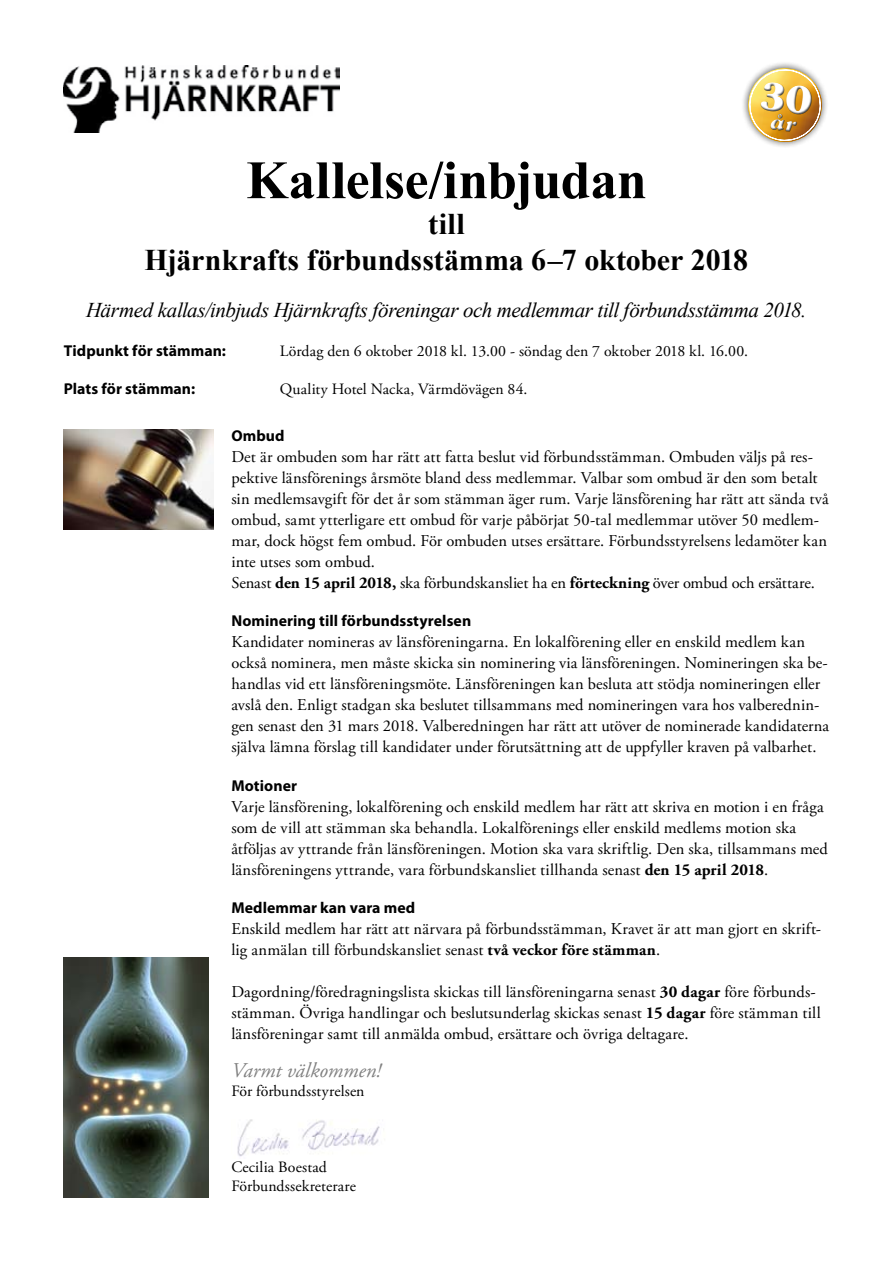
<style>
.page{position:relative;width:893px;height:1263px;background:#fff}
.page>*{position:absolute;margin:0;border:0;box-sizing:border-box;transform-origin:0 0}
.t1{font:700 54px "Times New Roman";letter-spacing:-.01em;color:#000}
.t2{font:700 30px/36px "Times New Roman";letter-spacing:-.005em;color:#000;text-align:center}
.t3{font:italic 21px "Times New Roman";letter-spacing:-.02em;color:#000}
.t4{font:italic 21px "Adobe Garamond Pro";color:#808080}
.t5{font:16.5px/21px "Adobe Garamond Pro";letter-spacing:.005em;color:#000}
.t6{font:15.75px/19px "Adobe Garamond Pro";letter-spacing:.005em;color:#000}
.t7{font:700 15.75px "Myriad Pro";letter-spacing:.005em;color:#000}
.s1{font-weight:700}
</style>
<div class="page">
<img style="left:64px;top:66px;width:276px;height:66px">
<img style="left:64px;top:429px;width:150px;height:100px">
<img style="left:237px;top:1119px;width:143px;height:38px">
<img style="left:64px;top:958px;width:145px;height:240px">
<img style="left:743px;top:63px;width:84px;height:84px">
<h1 class="t1" style="left:246px;top:143px;width:402px">Kallelse/inbjudan</h1>
<h2 class="t2" style="left:145px;top:205px;width:605px">till<br>Hjärnkrafts förbundsstämma 6–7 oktober 2018</h2>
<p class="t3" style="left:86px;top:295px;width:722px">Härmed kallas/inbjuds Hjärnkrafts föreningar och medlemmar till förbundsstämma 2018.</p>
<p class="t7" style="left:64px;top:340px;width:164px">Tidpunkt för stämman:</p>
<p class="t6" style="left:280px;top:342px;width:470px">Lördag den 6 oktober 2018 kl. 13.00 - söndag den 7 oktober 2018 kl. 16.00.</p>
<p class="t7" style="left:64px;top:378px;width:133px">Plats för stämman:</p>
<p class="t6" style="left:280px;top:380px;width:249px">Quality Hotel Nacka, Värmdövägen 84.</p>
<p class="t7" style="left:231px;top:426px;width:55px">Ombud</p>
<p class="t5" style="left:231px;top:447px;width:599px">Det är ombuden som har rätt att fatta beslut vid förbundsstämman. Ombuden väljs på res&shy;pektive länsförenings årsmöte bland dess medlemmar. Valbar som ombud är den som betalt sin medlemsavgift för det år som stämman äger rum. Varje länsförening har rätt att sända två ombud, samt ytterligare ett ombud för varje påbörjat 50-tal medlemmar utöver 50 medlem&shy;mar, dock högst fem ombud. För ombuden utses ersättare. Förbundsstyrelsens ledamöter kan inte utses som ombud.<br>Senast <span class="s1">den 15 april 2018,</span> ska förbundskansliet ha en <span class="s1">förteckning</span> över ombud och ersättare.</p>
<p class="t7" style="left:231px;top:611px;width:241px">Nominering till förbundsstyrelsen</p>
<p class="t5" style="left:231px;top:632px;width:599px">Kandidater nomineras av länsföreningarna. En lokalförening eller en enskild medlem kan också nominera, men måste skicka sin nominering via länsföreningen. Nomineringen ska be&shy;handlas vid ett länsföreningsmöte. Länsföreningen kan besluta att stödja nomineringen eller avslå den. Enligt stadgan ska beslutet tillsammans med nomineringen vara hos valberednin&shy;gen senast den 31 mars 2018. Valberedningen har rätt att utöver de nominerade kandidaterna själva lämna förslag till kandidater under förutsättning att de uppfyller kraven på valbarhet.</p>
<p class="t7" style="left:231px;top:775px;width:67px">Motioner</p>
<p class="t5" style="left:231px;top:796px;width:598px">Varje länsförening, lokalförening och enskild medlem har rätt att skriva en motion i en fråga som de vill att stämman ska behandla. Lokalförenings eller enskild medlems motion ska åtföljas av yttrande från länsföreningen. Motion ska vara skriftlig. Den ska, tillsammans med länsföreningens yttrande, vara förbundskansliet tillhanda senast <span class="s1">den 15 april 2018</span>.</p>
<p class="t7" style="left:231px;top:897px;width:185px">Medlemmar kan vara med</p>
<p class="t5" style="left:231px;top:918px;width:591px">Enskild medlem har rätt att närvara på förbundsstämman, Kravet är att man gjort en skrift&shy;lig anmälan till förbundskansliet senast <span class="s1">två veckor före stämman</span>.</p>
<p class="t5" style="left:231px;top:981px;width:591px">Dagordning/föredragningslista skickas till länsföreningarna senast <span class="s1">30 dagar</span> före förbunds&shy;stämman. Övriga handlingar och beslutsunderlag skickas senast <span class="s1">15 dagar</span> före stämman till länsföreningar samt till anmälda ombud, ersättare och övriga deltagare.</p>
<p class="t4" style="left:231px;top:1057px;width:151px">Varmt välkommen!</p>
<p class="t6" style="left:231px;top:1082px;width:135px">För förbundsstyrelsen</p>
<p class="t6" style="left:231px;top:1158px;width:126px">Cecilia Boestad<br>Förbundssekreterare</p>
</div>
